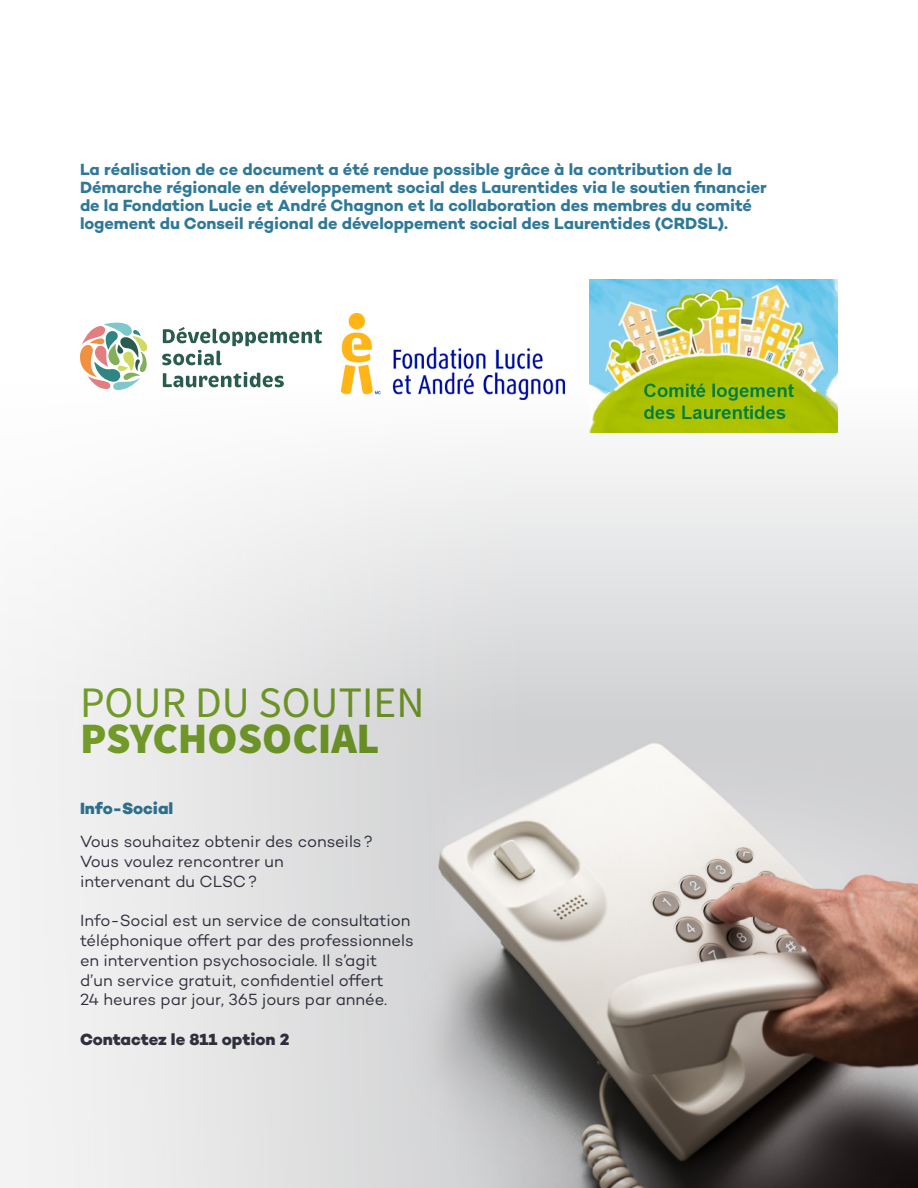
<style>
.page{position:relative;width:918px;height:1188px;background:#fff}
.page>*{position:absolute;margin:0;border:0;box-sizing:border-box;transform-origin:0 0}
.t1{font:43.5px/36px "Source Sans Variable";letter-spacing:.025em;color:#7aa62c}
.t2{font:700 16.5px/18px "Campton";letter-spacing:-.005em;color:#307898}
.t3{font:16.5px/19.8px "Campton";letter-spacing:-.005em;color:#343543}
.t4{font:800 16.5px "Campton";letter-spacing:-.005em;color:#343543}
.t5{font:800 16.5px "Campton";color:#307898}
</style>
<div class="page">
<img style="left:0;top:384px;width:918px;height:804px">
<img style="left:590px;top:280px;width:247px;height:153px">
<img style="left:341px;top:313px;width:224px;height:86px">
<svg style="left:162px;top:327px;width:160px;height:38px"></svg>
<svg style="left:163px;top:372px;width:121px;height:15px"></svg>
<svg style="left:80px;top:323px;width:68px;height:67px"></svg>
<p class="t2" style="left:80px;top:160px;width:689px">La réalisation de ce document a été rendue possible grâce à la contribution de la Démarche régionale en développement social des Laurentides via le soutien financier de la Fondation Lucie et André Chagnon et la collaboration des membres du comité logement du Conseil régional de développement social des Laurentides (CRDSL).</p>
<h1 class="t1" style="left:80px;top:685px;width:345px">POUR DU SOUTIEN<br>PSYCHOSOCIAL</h1>
<p class="t5" style="left:80px;top:797px;width:95px">Info-Social</p>
<p class="t3" style="left:80px;top:831px;width:294px">Vous souhaitez obtenir des conseils?<br>Vous voulez rencontrer un intervenant du CLSC?</p>
<p class="t3" style="left:80px;top:910px;width:335px">Info-Social est un service de consultation téléphonique offert par des professionnels en intervention psychosociale. Il s’agit d’un service gratuit, confidentiel offert<br>24 heures par jour, 365 jours par année.</p>
<p class="t4" style="left:80px;top:1029px;width:211px">Contactez le 811 option 2</p>
</div>
